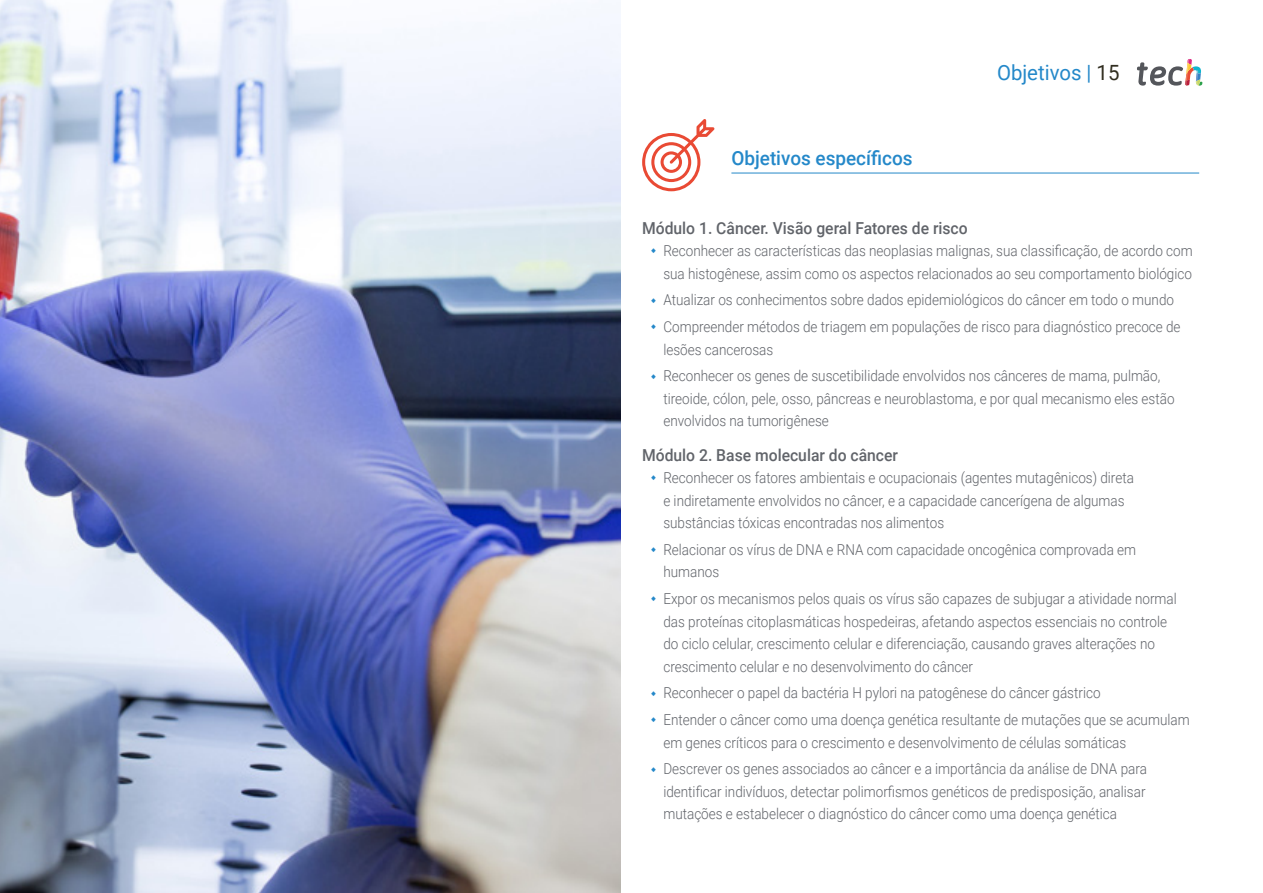
<style>
.page{position:relative;width:1263px;height:893px;background:#fff}
.page>*{position:absolute;margin:0;border:0;box-sizing:border-box;transform-origin:0 0}
.t1{font:21px "Roboto";color:#2488c9}
.t2{font:500 19.5px "Roboto";color:#2488c9}
.t3{font:500 16.5px "Roboto";color:#61646a;scale:.95 1}
.t4{font:300 15px/22.5px "Roboto";color:#61646a;scale:.9 1}
.s1{color:#312e20}
</style>
<div class="page">
<svg style="left:1137px;top:59px;width:65px;height:27px"></svg>
<img style="left:0;top:0;width:621px;height:893px">
<hr style="left:731px;top:173px;width:468px;height:1px;background:#2488c9">
<svg style="left:642px;top:119px;width:72px;height:72px"></svg>
<h2 class="t2" style="left:731px;top:144px;width:183px">Objetivos específicos</h2>
<h1 class="t1" style="left:997px;top:57px;width:124px">Objetivos | <span class="s1">15</span></h1>
<p class="t3" style="left:642px;top:216px;width:344px">Módulo 1. Câncer. Visão geral Fatores de risco</p>
<p class="t4" style="left:663px;top:239px;width:590px">Reconhecer as características das neoplasias malignas, sua classificação, de acordo com sua histogênese, assim como os aspectos relacionados ao seu comportamento biológico</p>
<p class="t4" style="left:663px;top:286px;width:576px;line-height:26.7px">Atualizar os conhecimentos sobre dados epidemiológicos do câncer em todo o mundo<br>Compreender métodos de triagem em populações de risco para diagnóstico precoce de</p>
<p class="t4" style="left:663px;top:335px;width:554px;line-height:26.7px">lesões cancerosas<br>Reconhecer os genes de suscetibilidade envolvidos nos cânceres de mama, pulmão,</p>
<p class="t4" style="left:663px;top:387px;width:569px">tireoide, cólon, pele, osso, pâncreas e neuroblastoma, e por qual mecanismo eles estão envolvidos na tumorigênese</p>
<p class="t3" style="left:642px;top:443px;width:271px">Módulo 2. Base molecular do câncer</p>
<p class="t4" style="left:663px;top:466px;width:524px">Reconhecer os fatores ambientais e ocupacionais (agentes mutagênicos) direta e indiretamente envolvidos no câncer, e a capacidade cancerígena de algumas substâncias tóxicas encontradas nos alimentos</p>
<p class="t4" style="left:663px;top:538px;width:527px">Relacionar os vírus de DNA e RNA com capacidade oncogênica comprovada em humanos</p>
<p class="t4" style="left:663px;top:587px;width:572px">Expor os mecanismos pelos quais os vírus são capazes de subjugar a atividade normal das proteínas citoplasmáticas hospedeiras, afetando aspectos essenciais no controle do ciclo celular, crescimento celular e diferenciação, causando graves alterações no crescimento celular e no desenvolvimento do câncer</p>
<p class="t4" style="left:663px;top:679px;width:586px;line-height:26.7px">Reconhecer o papel da bactéria H pylori na patogênese do câncer gástrico<br>Entender o câncer como uma doença genética resultante de mutações que se acumulam</p>
<p class="t4" style="left:663px;top:728px;width:539px;line-height:26.7px">em genes críticos para o crescimento e desenvolvimento de células somáticas<br>Descrever os genes associados ao câncer e a importância da análise de DNA para</p>
<p class="t4" style="left:663px;top:780px;width:537px">identificar indivíduos, detectar polimorfismos genéticos de predisposição, analisar mutações e estabelecer o diagnóstico do câncer como uma doença genética</p>
</div>
